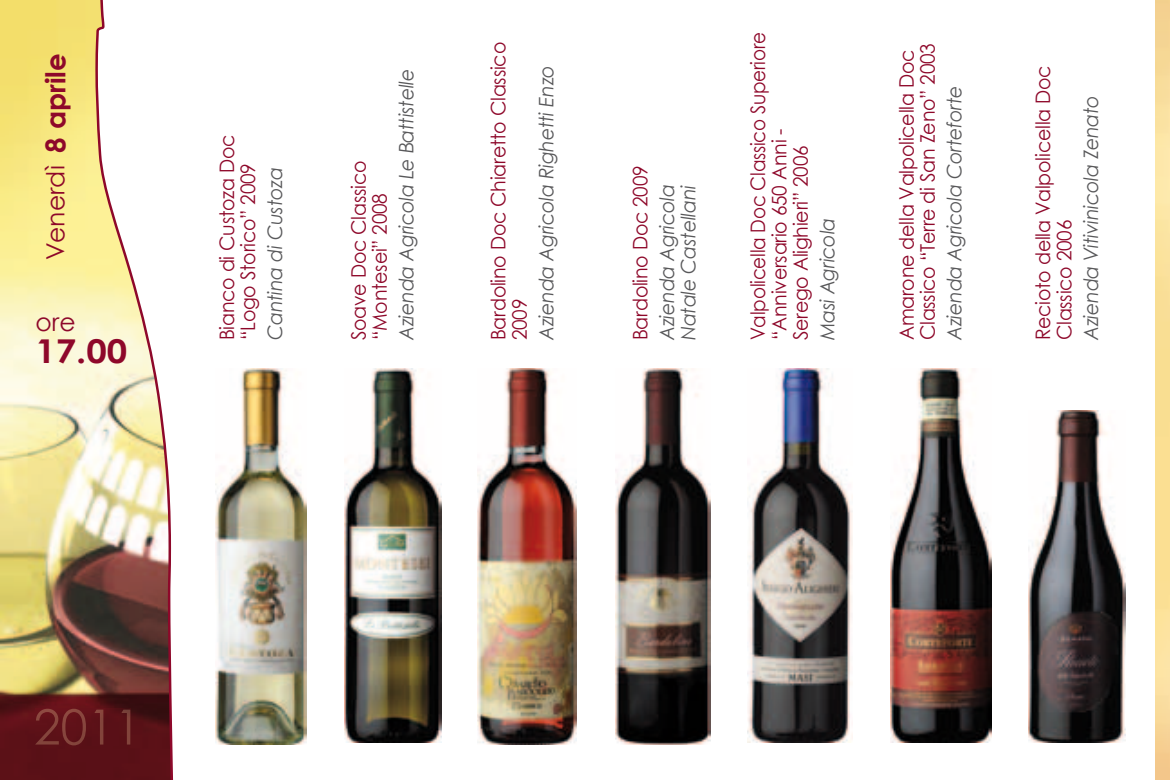
<style>
.page{position:relative;width:1170px;height:780px;background:#fff}
.page>*{position:absolute;margin:0;border:0;box-sizing:border-box;transform-origin:0 0}
.t1{font:700 32.75px "Century Gothic";color:#8e082a;scale:1.11 1}
.t2{font:25px "Century Gothic";color:#8e082a}
.t3{font:20px/21.2px "Century Gothic";letter-spacing:-.01em;color:#8e082a;scale:.95 1}
.t4{font:italic 20px/21.2px "Century Gothic";letter-spacing:-.01em;color:#58585a;scale:.95 1}
.t5{font:20px/21.2px "Century Gothic";letter-spacing:-.01em;color:#8e082a;scale:.92 1}
.s1{font-weight:700;font-size:27.5px}
</style>
<div class="page">
<svg style="left:0;top:0;width:174px;height:780px"></svg>
<img style="left:35px;top:708px;width:95px;height:37px">
<img style="left:215px;top:369px;width:92px;height:375px">
<img style="left:344px;top:369px;width:97px;height:373px">
<img style="left:477px;top:369px;width:99px;height:375px">
<img style="left:615px;top:369px;width:95px;height:375px">
<img style="left:747px;top:369px;width:105px;height:373px">
<img style="left:890px;top:369px;width:101px;height:373px">
<img style="left:1028px;top:410px;width:97px;height:332px">
<p class="t2" style="left:38px;top:260px;width:208px;rotate:-90deg">Venerdì <span class="s1">8 aprile</span></p>
<p class="t2" style="left:35px;top:304px;width:42px">ore</p>
<h1 class="t1" style="left:35px;top:326px;width:84px">17.00</h1>
<p class="t3" style="left:216px;top:340px;width:218px;rotate:-90deg">Bianco di Custoza Doc “Logo Storico” 2009</p>
<p class="t4" style="left:264px;top:340px;width:184px;rotate:-90deg">Cantina di Custoza</p>
<p class="t3" style="left:347px;top:340px;width:190px;rotate:-90deg">Soave Doc Classico “Montesei” 2008</p>
<p class="t4" style="left:395px;top:340px;width:287px;rotate:-90deg">Azienda Agricola Le Battistelle</p>
<p class="t3" style="left:487px;top:340px;width:315px;rotate:-90deg">Bardolino Doc Chiaretto Classico<br>2009</p>
<p class="t4" style="left:535px;top:340px;width:291px;rotate:-90deg">Azienda Agricola Righetti Enzo</p>
<p class="t3" style="left:629px;top:340px;width:186px;rotate:-90deg">Bardolino Doc 2009</p>
<p class="t4" style="left:656px;top:340px;width:166px;rotate:-90deg">Azienda Agricola<br>Natale Castellani</p>
<p class="t5" style="left:747px;top:340px;width:337px;rotate:-90deg">Valpolicella Doc Classico Superiore “Anniversario 650 Anni -<br>Serego Alighieri” 2006</p>
<p class="t4" style="left:816px;top:340px;width:130px;rotate:-90deg">Masi Agricola</p>
<p class="t3" style="left:895px;top:340px;width:314px;rotate:-90deg">Amarone della Valpolicella Doc<br>Classico “Terre di San Zeno” 2003</p>
<p class="t4" style="left:943px;top:340px;width:270px;rotate:-90deg">Azienda Agricola Corteforte</p>
<p class="t3" style="left:1031px;top:340px;width:291px;rotate:-90deg">Recioto della Valpolicella Doc<br>Classico 2006</p>
<p class="t4" style="left:1079px;top:340px;width:259px;rotate:-90deg">Azienda Vitivinicola Zenato</p>
</div>
